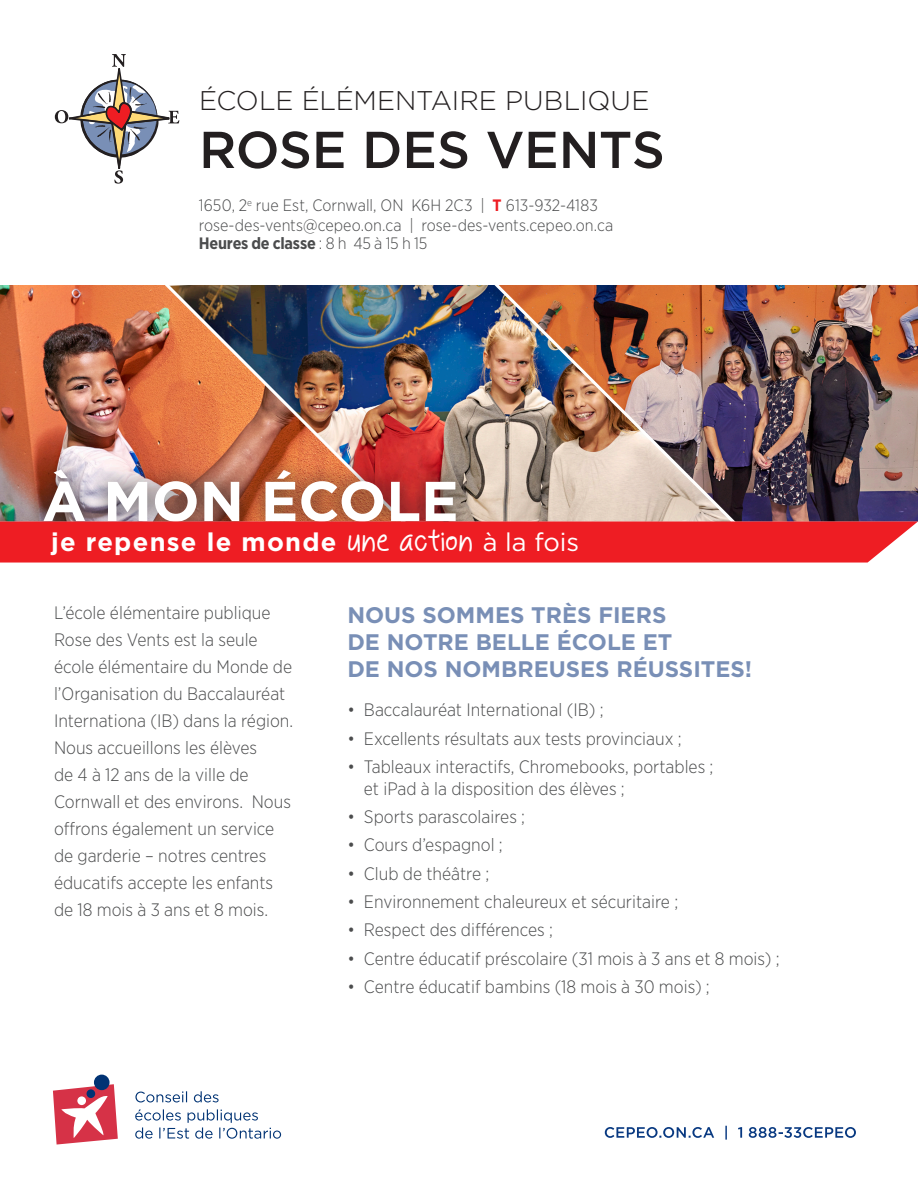
<style>
.page{position:relative;width:918px;height:1188px;background:#fff}
.page>*{position:absolute;margin:0;border:0;box-sizing:border-box;transform-origin:0 0}
.t1{font:700 56.1px "Gotham";color:#fff}
.t2{font:500 51.75px "Gotham";letter-spacing:-.01em;color:#231f20}
.t3{font:300 27px "Gotham";letter-spacing:-.005em;color:#231f20}
.t4{font:700 25.5px "Gotham";letter-spacing:.05em;color:#fff}
.t5{font:700 22.5px/27px "Gotham";color:#798fb6}
.t6{font:300 18px/27px "Gotham Narrow";color:#4b4c4d}
.t7{font:300 16.5px/19.8px "Gotham Narrow";color:#4b4c4d}
.t8{font:700 16.5px "Gotham Narrow";letter-spacing:-.01em;color:#4b4c4d}
.s1{font-weight:700;color:#ee1d23}
.s2{font-weight:300}
.s3{font-family:"Behind Blue Eyes";font-weight:400;font-size:33px}
.s4{font-weight:400}
</style>
<div class="page">
<img style="left:742px;top:285px;width:176px;height:236px">
<img style="left:412px;top:285px;width:330px;height:236px">
<img style="left:0;top:285px;width:412px;height:236px">
<svg style="left:135px;top:1109px;width:146px;height:30px"></svg>
<svg style="left:135px;top:1091px;width:84px;height:11px"></svg>
<div style="left:94px;top:1075px;width:16px;height:15px;background:#013374;border-radius:50%"></div>
<svg style="left:53px;top:1084px;width:65px;height:61px"></svg>
<div style="left:26px;top:451px;width:448px;height:89px;background:#231f20;opacity:.75"></div>
<svg style="left:0;top:521px;width:918px;height:42px;background:#ed262b"></svg>
<svg style="left:605px;top:1126px;width:251px;height:14px"></svg>
<svg style="left:55px;top:54px;width:125px;height:130px"></svg>
<p class="t3" style="left:199px;top:83px;width:452px">ÉCOLE ÉLÉMENTAIRE PUBLIQUE</p>
<p class="t2" style="left:199px;top:116px;width:467px">ROSE DES VENTS</p>
<p class="t7" style="left:199px;top:195px;width:416px">1650, 2<sup>e</sup> rue Est, Cornwall, ON K6H 2C3 | <span class="s1">T</span> 613-932-4183 rose-des-vents@cepeo.on.ca | rose-des-vents.cepeo.on.ca</p>
<p class="t8" style="left:199px;top:233px;width:230px">Heures de classe <span class="s2">: 8 h 45 à 15 h 15</span></p>
<p class="t1" style="left:42px;top:464px;width:418px">À MON ÉCOLE</p>
<p class="t4" style="left:51px;top:525px;width:530px">je repense le monde <span class="s3">une action</span> <span class="s4">à la fois</span></p>
<p class="t6" style="left:54px;top:599px;width:241px">L’école élémentaire publique<br>Rose des Vents est la seule école élémentaire du Monde de l’Organisation du Baccalauréat<br>Internationa (IB) dans la région.<br>Nous accueillons les élèves<br>de 4 à 12 ans de la ville de<br>Cornwall et des environs. Nous offrons également un service de garderie – notres centres éducatifs accepte les enfants de 18 mois à 3 ans et 8 mois.</p>
<p class="t5" style="left:347px;top:601px;width:406px">NOUS SOMMES TRÈS FIERS<br>DE NOTRE BELLE ÉCOLE ET<br>DE NOS NOMBREUSES RÉUSSITES!</p>
<p class="t6" style="left:347px;top:696px;width:258px">• Baccalauréat International (IB) ;</p>
<p class="t6" style="left:347px;top:724px;width:336px">• Excellents résultats aux tests provinciaux ;</p>
<p class="t6" style="left:364px;top:755px;width:351px;line-height:21.6px;text-indent:-16px">• Tableaux interactifs, Chromebooks, portables ; et iPad à la disposition des élèves ;</p>
<p class="t6" style="left:347px;top:803px;width:179px">• Sports parascolaires ;</p>
<p class="t6" style="left:347px;top:831px;width:157px">• Cours d’espagnol ;</p>
<p class="t6" style="left:347px;top:859px;width:143px">• Club de théâtre ;</p>
<p class="t6" style="left:347px;top:888px;width:332px">• Environnement chaleureux et sécuritaire ;</p>
<p class="t6" style="left:347px;top:916px;width:207px">• Respect des différences ;</p>
<p class="t6" style="left:347px;top:944px;width:434px">• Centre éducatif préscolaire (31 mois à 3 ans et 8 mois) ;</p>
<p class="t6" style="left:347px;top:973px;width:364px">• Centre éducatif bambins (18 mois à 30 mois) ;</p>
</div>
